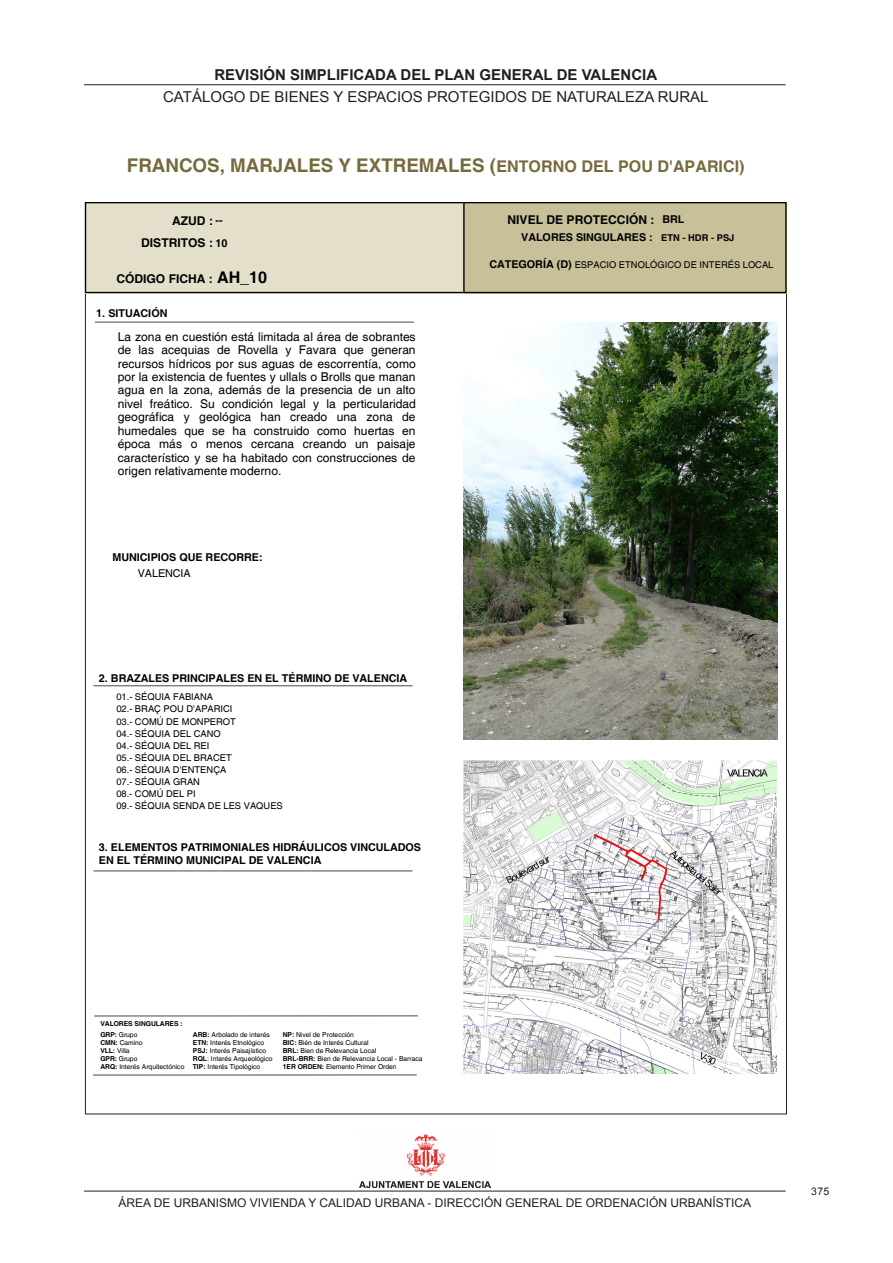
<style>
.page{position:relative;width:893px;height:1263px;background:#fff}
.page>*{position:absolute;margin:0;border:0;box-sizing:border-box;transform-origin:0 0}
.t1{font:700 18.9px "Helvetica";color:#766a3d}
.t2{font:700 16.05px "Helvetica";color:#000}
.t3{font:15px "Arial";color:#231f20}
.t4{font:700 15px "Arial";color:#231f20}
.t5{font:12.15px/13.4px "Helvetica";letter-spacing:.005em;color:#000;text-align:justify}
.t6{font:700 12.15px/21.6px "Helvetica";color:#000}
.t7{font:12px "Arial";color:#231f20}
.t8{font:700 10.8px/16px "Helvetica";letter-spacing:-.005em;color:#000}
.t9{font:10.5px "Arial";color:#231f20}
.t10{font:9.3px/12px "Helvetica";letter-spacing:.005em;color:#000}
.t11{font:6.75px/8.1px "Helvetica";letter-spacing:-.01em;color:#000}
.t12{font:700 6.75px "Helvetica";letter-spacing:-.01em;color:#000}
.s1{font-size:16.05px}
.s2{font-size:10.8px}
.s3{font-weight:700;font-size:10.8px}
.s4{font-size:9.3px}
.s5{font-weight:400}
.s6{font-weight:700}
</style>
<div class="page">
<hr style="left:84px;top:84px;width:702px;height:1px;background:#231f20">
<hr style="left:84px;top:1191px;width:702px;height:1px;background:#231f20">
<img style="left:359px;top:1134px;width:131px;height:53px">
<img style="left:464px;top:322px;width:314px;height:417px">
<img style="left:464px;top:761px;width:313px;height:312px">
<hr style="left:95px;top:321px;width:319px;height:2px;background:#777">
<div style="left:85px;top:202px;width:380px;height:91px;background:#e4dfcb"></div>
<div style="left:85px;top:202px;width:380px;height:91px;border:1px solid #000"></div>
<div style="left:463px;top:202px;width:324px;height:91px;background:#c8c099"></div>
<div style="left:463px;top:202px;width:324px;height:91px;border:1px solid #000"></div>
<hr style="left:93px;top:870px;width:320px;height:1px;background:#777">
<hr style="left:94px;top:1015px;width:324px;height:2px;background:#777">
<hr style="left:93px;top:1074px;width:324px;height:2px;background:#777">
<hr style="left:93px;top:685px;width:320px;height:1px;background:#777">
<p class="t4" style="left:214px;top:65px;width:444px">REVISIÓN SIMPLIFICADA DEL PLAN GENERAL DE VALENCIA</p>
<p class="t3" style="left:163px;top:87px;width:547px">CATÁLOGO DE BIENES Y ESPACIOS PROTEGIDOS DE NATURALEZA RURAL</p>
<p class="t1" style="left:127px;top:154px;width:619px">FRANCOS, MARJALES Y EXTREMALES (<span class="s1">ENTORNO DEL POU D'APARICI)</span></p>
<p class="t6" style="left:141px;top:211px;width:88px;text-indent:31px">AZUD : <span class="s2">--<br></span>DISTRITOS : <span class="s2">10</span></p>
<p class="t6" style="left:508px;top:210px;width:178px">NIVEL DE PROTECCIÓN : <span class="s2">BRL</span></p>
<p class="t10" style="left:489px;top:259px;width:286px"><span class="s3">CATEGORÍA (D)</span> ESPACIO ETNOLÓGICO DE INTERÉS LOCAL</p>
<p class="t8" style="left:521px;top:230px;width:215px">VALORES SINGULARES : <span class="s4">ETN - HDR - PSJ</span></p>
<p class="t2" style="left:217px;top:268px;width:52px">AH_10</p>
<p class="t6" style="left:116px;top:269px;width:98px">CÓDIGO FICHA :</p>
<p class="t8" style="left:96px;top:305px;width:73px">1. SITUACIÓN</p>
<p class="t5" style="left:118px;top:330px;width:300px">La zona en cuestión está limitada al área de sobrantes de las acequias de Rovella y Favara que generan recursos hídricos por sus aguas de escorrentía, como por la existencia de fuentes y ullals o Brolls que manan agua en la zona, además de la presencia de un alto nivel freático. Su condición legal y la perticularidad geográfica y geológica han creado una zona de humedales que se ha construido como huertas en época más o menos cercana creando un paisaje característico y se ha habitado con construcciones de origen relativamente moderno.</p>
<p class="t8" style="left:138px;top:550px;width:126px;text-indent:-25px">MUNICIPIOS QUE RECORRE:<br><span class="s5">VALENCIA</span></p>
<p class="t8" style="left:99px;top:670px;width:310px">2. BRAZALES PRINCIPALES EN EL TÉRMINO DE VALENCIA</p>
<p class="t10" style="left:116px;top:691px;width:168px">01.- SÉQUIA FABIANA<br>02.- BRAÇ POU D'APARICI<br>03.- COMÚ DE MONPEROT<br>04.- SÉQUIA DEL CANO<br>04.- SÉQUIA DEL REI<br>05.- SÉQUIA DEL BRACET<br>06.- SÉQUIA D'ENTENÇA<br>07.- SÉQUIA GRAN<br>08.- COMÚ DEL PI<br>09.- SÉQUIA SENDA DE LES VAQUES</p>
<p class="t8" style="left:99px;top:841px;width:324px;line-height:13.4px">3. ELEMENTOS PATRIMONIALES HIDRÁULICOS VINCULADOS<br>EN EL TÉRMINO MUNICIPAL DE VALENCIA</p>
<p class="t12" style="left:100px;top:1020px;width:84px">VALORES SINGULARES :</p>
<p class="t11" style="left:100px;top:1031px;width:86px"><span class="s6">GRP:</span> Grupo<br><span class="s6">CMN:</span> Camino<br><span class="s6">VLL:</span> Villa<br><span class="s6">GPR:</span> Grupo<br><span class="s6">ARQ:</span> Interés Arquitectónico</p>
<p class="t11" style="left:193px;top:1031px;width:81px"><span class="s6">ARB:</span> Arbolado de interés<br><span class="s6">ETN:</span> Interés Etnológico<br><span class="s6">PSJ:</span> Interés Paisajístico<br><span class="s6">RQL</span>: Interés Arqueológico<br><span class="s6">TIP:</span> Interés Tipológico</p>
<p class="t11" style="left:283px;top:1031px;width:141px"><span class="s6">NP:</span> Nivel de Protección<br><span class="s6">BIC:</span> Bién de Interés Cultural<br><span class="s6">BRL:</span> Bien de Relevancia Local<br><span class="s6">BRL-BRR:</span> Bien de Relevancia Local - Barraca<br><span class="s6">1ER ORDEN:</span> Elemento Primer Orden</p>
<p class="t7" style="left:118px;top:1195px;width:634px">ÁREA DE URBANISMO VIVIENDA Y CALIDAD URBANA - DIRECCIÓN GENERAL DE ORDENACIÓN URBANÍSTICA</p>
<p class="t9" style="left:811px;top:1184px;width:19px">375</p>
</div>
